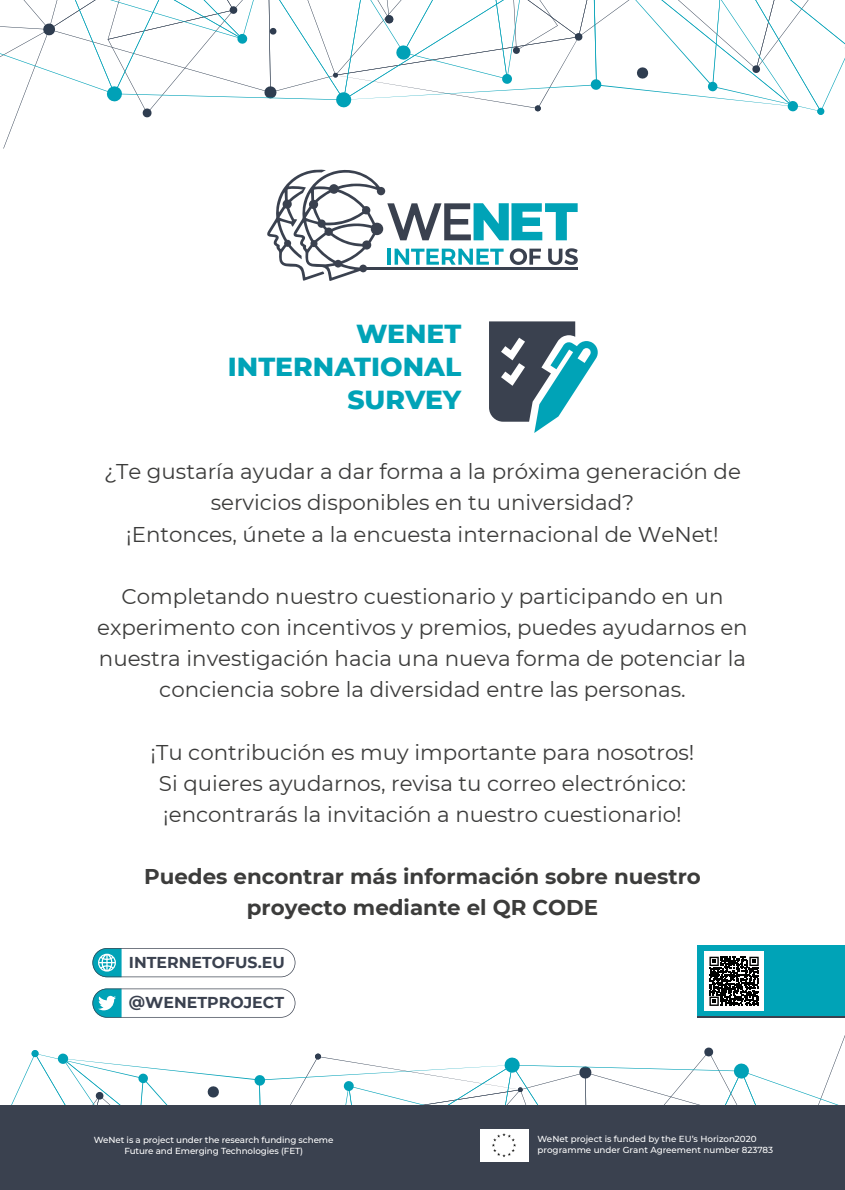
<style>
.page{position:relative;width:845px;height:1190px;background:#fff}
.page>*{position:absolute;margin:0;border:0;box-sizing:border-box;transform-origin:0 0}
.t1{font:800 26.6px/33.2px "Montserrat";color:#00a3b7;text-align:right}
.t2{font:21.35px/31.1px "Montserrat";color:#3c3c3b;text-align:center}
.t3{font:700 21.35px/31.1px "Montserrat";color:#3c3c3b;text-align:center}
.t4{font:700 15.75px "Montserrat";color:#3a414f}
.t5{font:500 8.75px/10.5px "Montserrat";letter-spacing:-.005em;color:#fff;text-align:center}
</style>
<div class="page">
<svg style="left:11px;top:1038px;width:833px;height:67px"></svg>
<div style="left:0;top:1105px;width:844px;height:84px;background:#3a414f"></div>
<svg style="left:0;top:0;width:845px;height:148px"></svg>
<svg style="left:267px;top:169px;width:310px;height:112px"></svg>
<svg style="left:489px;top:321px;width:109px;height:112px"></svg>
<div style="left:697px;top:944px;width:147px;height:73px;background:#00a3b7"></div>
<hr style="left:697px;top:1016px;width:147px;height:2px;background:#3a414f">
<div style="left:479px;top:1129px;width:49px;height:32px;background:#fff"></div>
<svg style="left:492px;top:1133px;width:24px;height:24px"></svg>
<svg style="left:92px;top:988px;width:203px;height:29px"></svg>
<svg style="left:92px;top:948px;width:203px;height:29px"></svg>
<div style="left:704px;top:951px;width:59px;height:60px;background:#fff"></div>
<svg style="left:709px;top:956px;width:49px;height:50px"></svg>
<p class="t1" style="left:228px;top:315px;width:235px">WENET<br>INTERNATIONAL<br>SURVEY</p>
<p class="t2" style="left:104px;top:455px;width:638px">¿Te gustaría ayudar a dar forma a la próxima generación de servicios disponibles en tu universidad?<br>¡Entonces, únete a la encuesta internacional de WeNet!</p>
<p class="t2" style="left:97px;top:580px;width:652px">Completando nuestro cuestionario y participando en un experimento con incentivos y premios, puedes ayudarnos en nuestra investigación hacia una nueva forma de potenciar la conciencia sobre la diversidad entre las personas.</p>
<p class="t2" style="left:150px;top:735px;width:545px">¡Tu contribución es muy importante para nosotros!<br>Si quieres ayudarnos, revisa tu correo electrónico: ¡encontrarás la invitación a nuestro cuestionario!</p>
<p class="t3" style="left:144px;top:860px;width:558px">Puedes encontrar más información sobre nuestro proyecto mediante el QR CODE</p>
<p class="t4" style="left:129px;top:951px;width:157px">INTERNETOFUS.EU</p>
<p class="t4" style="left:129px;top:991px;width:156px">@WENETPROJECT</p>
<p class="t5" style="left:94px;top:1134px;width:241px">WeNet is a project under the research funding scheme<br>Future and Emerging Technologies (FET)</p>
<p class="t5" style="left:537px;top:1133px;width:237px;text-align:left">WeNet project is funded by the EU’s Horizon2020 programme under Grant Agreement number 823783</p>
</div>
